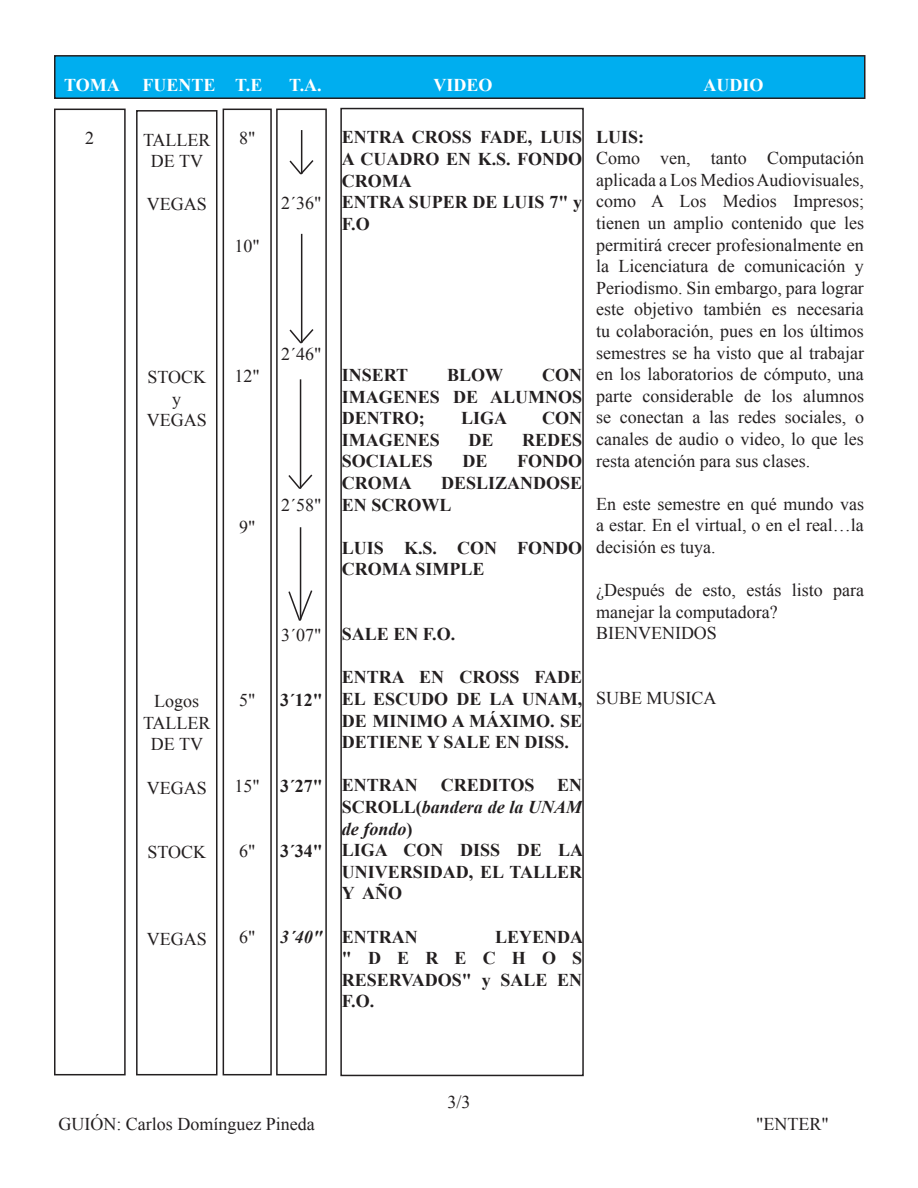
<style>
.page{position:relative;width:918px;height:1188px;background:#fff}
.page>*{position:absolute;margin:0;border:0;box-sizing:border-box;transform-origin:0 0}
.t1{font:18px/21.6px "Times New Roman";color:#231f20;text-align:justify}
.t2{font:700 18px/21.6px "Times New Roman";color:#231f20;text-align:justify}
.t3{font:italic 700 18px/21.6px "Times New Roman";color:#231f20;text-align:justify}
.t4{font:700 18px "Times New Roman";color:#fff}
.s1{font-style:normal}
</style>
<div class="page">
<div style="left:55px;top:56px;width:810px;height:42px;background:#00aeef"></div>
<div style="left:54px;top:55px;width:812px;height:44px;border:2px solid #231f20"></div>
<div style="left:54px;top:109px;width:72px;height:966px;border:2px solid #231f20"></div>
<div style="left:136px;top:110px;width:82px;height:965px;border:2px solid #231f20"></div>
<div style="left:223px;top:109px;width:49px;height:966px;border:2px solid #231f20"></div>
<div style="left:276px;top:109px;width:51px;height:966px;border:2px solid #231f20"></div>
<div style="left:340px;top:108px;width:244px;height:968px;border:2px solid #231f20"></div>
<hr style="left:301px;top:130px;width:1px;height:44px;background:#231f20">
<svg style="left:289px;top:158px;width:25px;height:17px"></svg>
<hr style="left:301px;top:234px;width:1px;height:109px;background:#231f20">
<svg style="left:289px;top:327px;width:25px;height:17px"></svg>
<hr style="left:300px;top:379px;width:1px;height:109px;background:#231f20">
<svg style="left:288px;top:473px;width:25px;height:16px"></svg>
<hr style="left:300px;top:527px;width:1px;height:93px;background:#231f20">
<svg style="left:288px;top:589px;width:25px;height:32px"></svg>
<p class="t4" style="left:64px;top:72px;width:200px">TOMA FUENTE T.E</p>
<p class="t4" style="left:289px;top:72px;width:34px">T.A.</p>
<p class="t4" style="left:433px;top:72px;width:61px">VIDEO</p>
<p class="t4" style="left:703px;top:72px;width:61px">AUDIO</p>
<p class="t1" style="left:85px;top:127px;width:10px">2</p>
<p class="t1" style="left:143px;top:129px;width:69px">TALLER</p>
<p class="t1" style="left:151px;top:150px;width:54px">DE TV</p>
<p class="t1" style="left:147px;top:193px;width:61px">VEGAS</p>
<p class="t1" style="left:147px;top:366px;width:60px">STOCK</p>
<p class="t1" style="left:172px;top:388px;width:10px">y</p>
<p class="t1" style="left:147px;top:409px;width:61px">VEGAS</p>
<p class="t1" style="left:154px;top:690px;width:47px">Logos</p>
<p class="t1" style="left:143px;top:712px;width:69px">TALLER</p>
<p class="t1" style="left:151px;top:733px;width:54px">DE TV</p>
<p class="t1" style="left:147px;top:777px;width:61px">VEGAS</p>
<p class="t1" style="left:147px;top:841px;width:60px">STOCK</p>
<p class="t1" style="left:147px;top:928px;width:61px">VEGAS</p>
<p class="t1" style="left:239px;top:127px;width:18px">8"</p>
<p class="t1" style="left:235px;top:235px;width:27px">10"</p>
<p class="t1" style="left:235px;top:365px;width:27px">12"</p>
<p class="t1" style="left:239px;top:516px;width:18px">9"</p>
<p class="t1" style="left:239px;top:689px;width:18px">5"</p>
<p class="t1" style="left:235px;top:775px;width:27px">15"</p>
<p class="t1" style="left:239px;top:840px;width:18px">6"</p>
<p class="t1" style="left:239px;top:926px;width:18px">6"</p>
<p class="t1" style="left:281px;top:192px;width:42px">2´36"</p>
<p class="t1" style="left:281px;top:343px;width:42px">2´46"</p>
<p class="t1" style="left:281px;top:494px;width:42px">2´58"</p>
<p class="t1" style="left:281px;top:624px;width:42px">3´07"</p>
<p class="t2" style="left:280px;top:688px;width:44px">3´12"</p>
<p class="t2" style="left:280px;top:775px;width:44px">3´27"</p>
<p class="t2" style="left:280px;top:840px;width:44px">3´34"</p>
<p class="t3" style="left:280px;top:926px;width:44px">3´40"</p>
<p class="t2" style="left:342px;top:126px;width:242px">ENTRA CROSS FADE, LUIS A CUADRO EN K.S. FONDO CROMA</p>
<p class="t2" style="left:342px;top:191px;width:242px">ENTRA SUPER DE LUIS 7" y<br>F.O</p>
<p class="t2" style="left:342px;top:364px;width:242px;text-indent:200px">CON IMAGENES DE ALUMNOS DENTRO;</p>
<p class="t2" style="left:342px;top:364px;width:68px">INSERT</p>
<p class="t2" style="left:447px;top:364px;width:58px">BLOW</p>
<p class="t2" style="left:461px;top:407px;width:48px">LIGA</p>
<p class="t2" style="left:542px;top:407px;width:41px">CON</p>
<p class="t2" style="left:342px;top:429px;width:100px">IMAGENES</p>
<p class="t2" style="left:469px;top:429px;width:27px">DE</p>
<p class="t2" style="left:522px;top:429px;width:62px">REDES</p>
<p class="t2" style="left:342px;top:450px;width:93px">SOCIALES</p>
<p class="t2" style="left:463px;top:450px;width:27px">DE</p>
<p class="t2" style="left:517px;top:450px;width:66px">FONDO</p>
<p class="t2" style="left:342px;top:472px;width:71px">CROMA</p>
<p class="t2" style="left:342px;top:472px;width:242px;text-indent:99px">DESLIZANDOSE<br>EN SCROWL</p>
<p class="t2" style="left:342px;top:537px;width:242px">LUIS K.S. CON FONDO<br>CROMA SIMPLE</p>
<p class="t2" style="left:342px;top:623px;width:115px">SALE EN F.O.</p>
<p class="t2" style="left:342px;top:666px;width:242px">ENTRA EN CROSS FADE EL ESCUDO DE LA UNAM, DE MINIMO A MÁXIMO. SE DETIENE Y SALE EN DISS.</p>
<p class="t2" style="left:342px;top:774px;width:77px">ENTRAN</p>
<p class="t2" style="left:441px;top:774px;width:95px">CREDITOS</p>
<p class="t3" style="left:342px;top:774px;width:242px;text-indent:215px"><span class="s1">EN SCROLL(</span>bandera de la UNAM de fondo<span class="s1">)</span></p>
<p class="t2" style="left:342px;top:839px;width:243px">LIGA CON DISS DE LA UNIVERSIDAD, EL TALLER Y AÑO</p>
<p class="t2" style="left:342px;top:925px;width:77px">ENTRAN</p>
<p class="t2" style="left:342px;top:925px;width:243px;text-indent:153px">LEYENDA "DERECHOS RESERVADOS" y SALE EN F.O.</p>
<p class="t2" style="left:596px;top:125px;width:50px">LUIS:</p>
<p class="t1" style="left:596px;top:147px;width:270px">Como ven, tanto Computación aplicada a Los Medios Audiovisuales, como A Los Medios Impresos; tienen un amplio contenido que les permitirá crecer profesionalmente en la Licenciatura de comunicación y Periodismo. Sin embargo, para lograr este objetivo también es necesaria tu colaboración, pues en los últimos semestres se ha visto que al trabajar en los laboratorios de cómputo, una parte considerable de los alumnos se conectan a las redes sociales, o canales de audio o video, lo que les resta atención para sus clases.</p>
<p class="t1" style="left:596px;top:493px;width:270px">En este semestre en qué mundo vas a estar. En el virtual, o en el real…la decisión es tuya.</p>
<p class="t1" style="left:596px;top:579px;width:269px">¿Después de esto, estás listo para manejar la computadora?</p>
<p class="t1" style="left:596px;top:622px;width:122px">BIENVENIDOS</p>
<p class="t1" style="left:596px;top:687px;width:122px">SUBE MUSICA</p>
<p class="t1" style="left:447px;top:1091px;width:25px">3/3</p>
<p class="t1" style="left:58px;top:1113px;width:258px">GUIÓN: Carlos Domínguez Pineda</p>
<p class="t1" style="left:756px;top:1113px;width:74px">"ENTER"</p>
</div>
